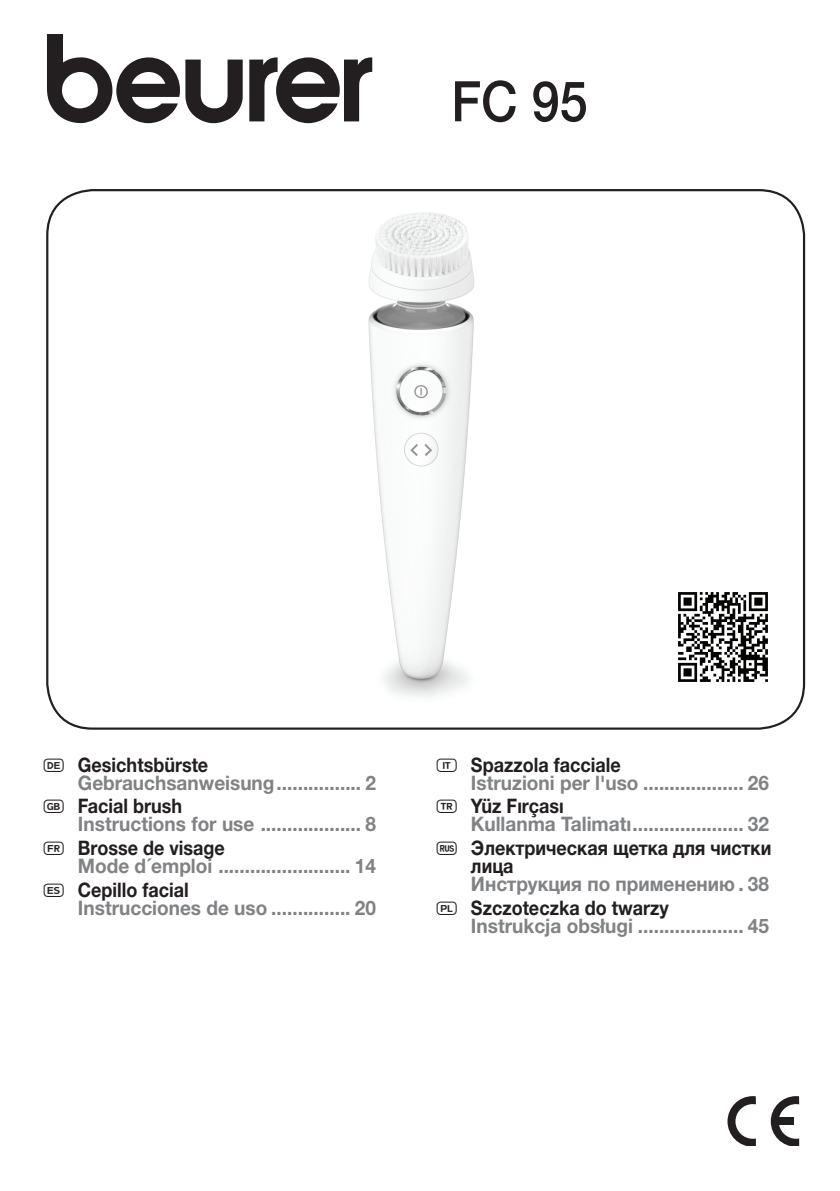
<style>
.page{position:relative;width:840px;height:1191px;background:#fff}
.page>*{position:absolute;margin:0;border:0;box-sizing:border-box;transform-origin:0 0}
.t1{font:500 56px "Helvetica Neue LTW1 G";color:#231f20;scale:.9 1}
.t2{font:700 20px/18px "Helvetica Neue LTW1 G";color:#808285;scale:.95 1}
.t3{font:700 20px/18px "Helvetica Neue LTW1 G";color:#231f20;scale:.9 1}
.s1{font-family:"Laend Beurer 2012";font-weight:400;font-style:italic;color:#231f20}
.s2{color:#231f20}
.s3{font-family:"Laend Beurer 2012";font-weight:400;font-style:italic}
</style>
<div class="page">
<svg style="left:47px;top:34px;width:195px;height:89px"></svg>
<svg style="left:249px;top:57px;width:123px;height:66px"></svg>
<svg style="left:770px;top:1096px;width:28px;height:49px"></svg>
<svg style="left:727px;top:1096px;width:28px;height:49px"></svg>
<div style="left:777px;top:1117px;width:16px;height:8px;background:#231f20"></div>
<img style="left:368px;top:212px;width:107px;height:485px">
<img style="left:678px;top:592px;width:90px;height:90px">
<h1 class="t1" style="left:451px;top:68px;width:153px">FC 95</h1>
<p class="t2" style="left:78px;top:755px;width:315px;text-indent:-34px"><span class="s1">D</span> <span class="s2">Gesichtsbürste<br></span>Gebrauchsanweisung ................ 2</p>
<p class="t2" style="left:78px;top:797px;width:315px;text-indent:-34px"><span class="s1">G</span> <span class="s2">Facial brush<br></span>Instructions for use ................... 8</p>
<p class="t2" style="left:78px;top:839px;width:315px;text-indent:-34px"><span class="s1">F</span> <span class="s2">Brosse de visage<br></span>Mode d´emploi ......................... 14</p>
<p class="t2" style="left:78px;top:880px;width:315px;text-indent:-34px"><span class="s1">E</span> <span class="s2">Cepillo facial<br></span>Instrucciones de uso ............... 20</p>
<p class="t2" style="left:470px;top:755px;width:315px;text-indent:-34px"><span class="s1">I</span> <span class="s2">Spazzola facciale<br></span>Istruzioni per l'uso ................... 26</p>
<p class="t2" style="left:470px;top:797px;width:315px;text-indent:-34px"><span class="s1">T</span> <span class="s2">Yüz Fırçası<br></span>Kullanma Talimatı..................... 32</p>
<p class="t3" style="left:470px;top:839px;width:335px;text-indent:-34px"><span class="s3">r</span> Электрическая щетка для чистки лица</p>
<p class="t2" style="left:436px;top:872px;width:351px;line-height:23.6px;text-indent:34px">Инструкция по применению . 38<br><span class="s1">Q</span> <span class="s2">Szczoteczka do twarzy</span></p>
<p class="t2" style="left:470px;top:916px;width:315px">Instrukcja obsługi .................... 45</p>
</div>
